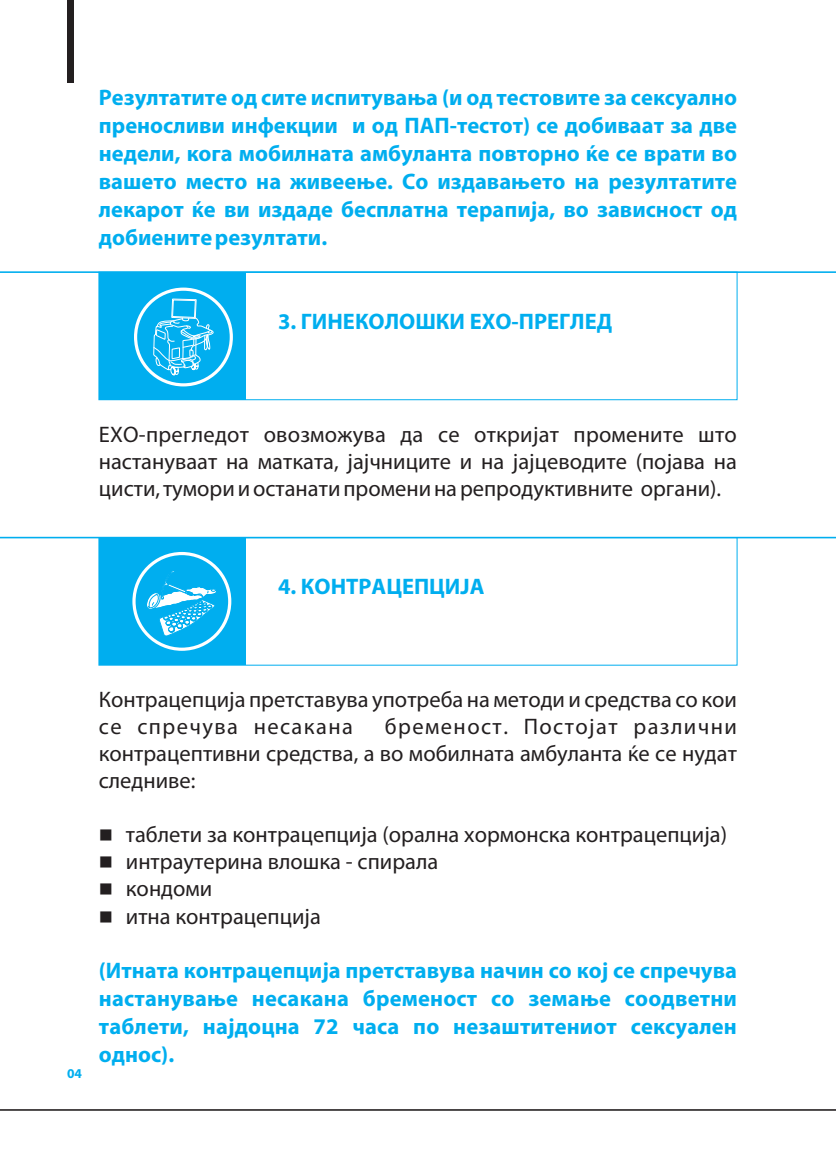
<style>
.page{position:relative;width:836px;height:1161px;background:#fff}
.page>*{position:absolute;margin:0;border:0;box-sizing:border-box;transform-origin:0 0}
.t1{font:700 22.5px/27.9px "Myriad Pro";color:#00aeef;text-align:justify}
.t2{font:22.5px/27px "Myriad Pro";color:#231f20;text-align:justify}
.t3{font:700 13.5px "Myriad Pro";color:#00aeef}
</style>
<div class="page">
<hr style="left:0;top:1109px;width:836px;height:2px;background:#231f20">
<div style="left:99px;top:272px;width:147px;height:128px;background:#00aeef"></div>
<div style="left:134px;top:288px;width:99px;height:98px;border:3px solid #fff;border-radius:50%"></div>
<svg style="left:153px;top:298px;width:61px;height:78px"></svg>
<div style="left:99px;top:272px;width:638px;height:128px;border:1px solid #00aeef"></div>
<hr style="left:0;top:271px;width:836px;height:2px;background:#00aeef">
<div style="left:99px;top:538px;width:147px;height:127px;background:#00aeef"></div>
<svg style="left:146px;top:567px;width:72px;height:69px"></svg>
<div style="left:132px;top:552px;width:99px;height:99px;border:3px solid #fff;border-radius:50%"></div>
<div style="left:99px;top:537px;width:638px;height:128px;border:1px solid #00aeef"></div>
<hr style="left:0;top:537px;width:836px;height:1px;background:#00aeef">
<div style="left:67px;top:0;width:6px;height:83px;background:#231f20"></div>
<p class="t1" style="left:99px;top:86px;width:639px">Резултатите од сите испитувања (и од тестовите за сексуално преносливи инфекции и од ПАП-тестот) се добиваат за две недели, кога мобилната амбуланта повторно ќе се врати во вашето место на живеење. Со издавањето на резултатите лекарот ќе ви издаде бесплатна терапија, во зависност од добиените резултати.</p>
<p class="t1" style="left:278px;top:309px;width:336px">3. ГИНЕКОЛОШКИ ЕХО-ПРЕГЛЕД</p>
<p class="t2" style="left:99px;top:423px;width:639px">ЕХО-прегледот овозможува да се откријат промените што настануваат на матката, јајчниците и на јајцеводите (појава на цисти, тумори и останати промени на репродуктивните органи).</p>
<p class="t1" style="left:278px;top:574px;width:208px">4. КОНТРАЦЕПЦИЈА</p>
<p class="t3" style="left:67px;top:1068px;width:16px">04</p>
<p class="t2" style="left:99px;top:688px;width:639px">Контрацепција претставува употреба на методи и средства со кои се спречува несакана</p>
<p class="t2" style="left:99px;top:715px;width:639px;text-indent:286px">бременост. Постојат различни контрацептивни средства, а во мобилната амбуланта ќе се нудат следниве:</p>
<p class="t2" style="left:99px;top:823px;width:629px">■ таблети за контрацепција (орална хормонска контрацепција)</p>
<p class="t2" style="left:99px;top:850px;width:341px">■ интраутерина влошка - спирала</p>
<p class="t2" style="left:99px;top:877px;width:115px">■ кондоми</p>
<p class="t2" style="left:99px;top:904px;width:223px">■ итна контрацепција</p>
<p class="t1" style="left:99px;top:959px;width:639px">(Итната контрацепција претставува начин со кој се спречува настанување несакана бременост со земање соодветни таблети, најдоцна 72 часа по незаштитениот сексуален однос).</p>
</div>
